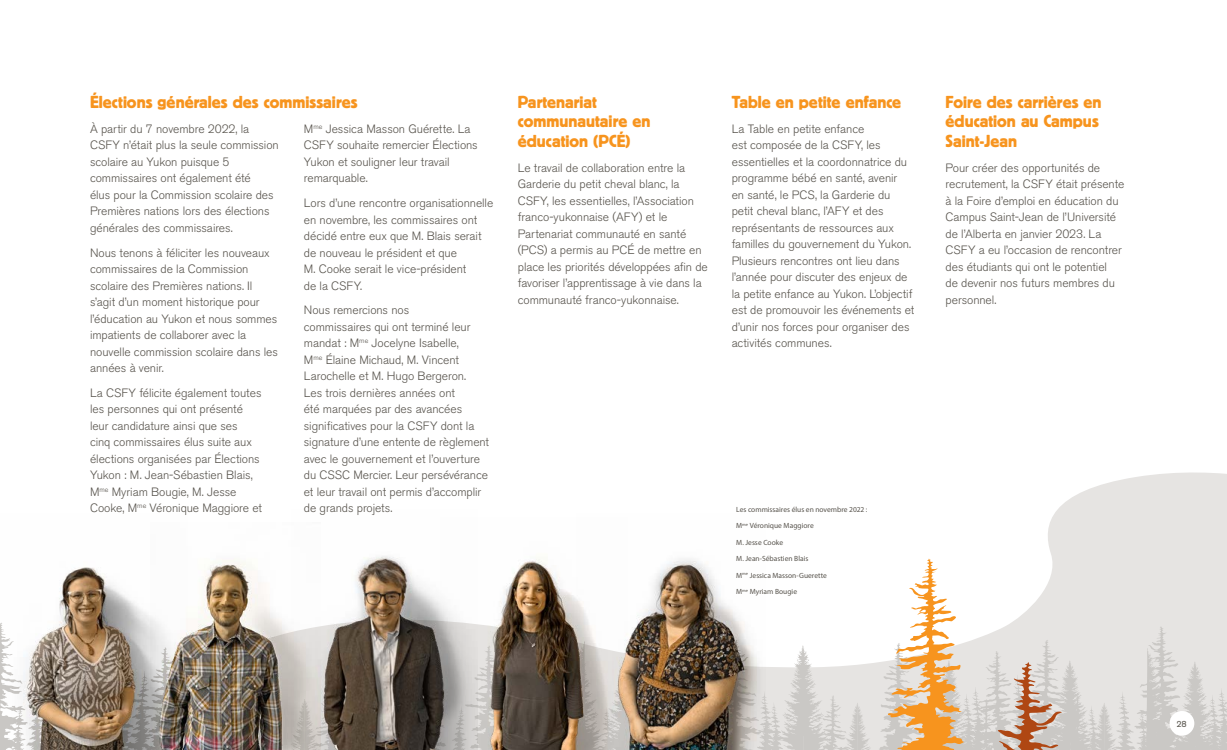
<style>
.page{position:relative;width:1227px;height:750px;background:#fff}
.page>*{position:absolute;margin:0;border:0;box-sizing:border-box;transform-origin:0 0}
.t1{font:17.25px/19.5px "Block BE";color:#f7941e}
.t2{font:300 12px/16.5px "Akzidenz Grotesk BE";letter-spacing:-.005em;color:#57534c}
.t3{font:9px "Akzidenz Grotesk BE";color:#57534c}
.t4{font:7.5px "Myriad Pro";color:#57534c}
</style>
<div class="page">
<svg style="left:1048px;top:472px;width:178px;height:86px;background:#e9e7e5"></svg>
<svg style="left:765px;top:558px;width:461px;height:192px"></svg>
<img style="left:188px;top:559px;width:104px;height:191px">
<img style="left:478px;top:559px;width:99px;height:191px">
<img style="left:577px;top:559px;width:188px;height:191px">
<img style="left:0;top:567px;width:188px;height:183px">
<img style="left:292px;top:556px;width:186px;height:194px">
<div style="left:1169px;top:711px;width:25px;height:25px;background:#fff;border-radius:50%"></div>
<h1 class="t1" style="left:90px;top:92px;width:269px">Élections générales des commissaires</h1>
<p class="t2" style="left:90px;top:121px;width:190px">À partir du 7 novembre 2022, la<br>CSFY n’était plus la seule commission scolaire au Yukon puisque 5 commissaires ont également été<br>élus pour la Commission scolaire des<br>Premières nations lors des élections générales des commissaires.</p>
<p class="t2" style="left:90px;top:244px;width:189px">Nous tenons à féliciter les nouveaux commissaires de la Commission scolaire des Premières nations. Il s’agit d’un moment historique pour l’éducation au Yukon et nous sommes impatients de collaborer avec la nouvelle commission scolaire dans les années à venir.</p>
<p class="t2" style="left:90px;top:385px;width:173px">La CSFY félicite également toutes les personnes qui ont présenté leur candidature ainsi que ses<br>cinq commissaires élus suite aux élections organisées par Élections<br>Yukon : M. Jean-Sébastien Blais,<br>M<sup>me</sup> Myriam Bougie, M. Jesse<br>Cooke, M<sup>me</sup> Véronique Maggiore et</p>
<p class="t2" style="left:304px;top:121px;width:175px">M<sup>me</sup> Jessica Masson Guérette. La<br>CSFY souhaite remercier Élections<br>Yukon et souligner leur travail remarquable.</p>
<p class="t2" style="left:304px;top:195px;width:191px">Lors d’une rencontre organisationnelle en novembre, les commissaires ont décidé entre eux que M. Blais serait de nouveau le président et que<br>M. Cooke serait le vice-président<br>de la CSFY.</p>
<p class="t2" style="left:304px;top:302px;width:187px">Nous remercions nos<br>commissaires qui ont terminé leur mandat : M<sup>me</sup> Jocelyne Isabelle,<br>M<sup>me</sup> Élaine Michaud, M. Vincent<br>Larochelle et M. Hugo Bergeron.<br>Les trois dernières années ont<br>été marquées par des avancées significatives pour la CSFY dont la signature d’une entente de règlement avec le gouvernement et l’ouverture du CSSC Mercier. Leur persévérance et leur travail ont permis d’accomplir de grands projets.</p>
<h1 class="t1" style="left:518px;top:92px;width:134px">Partenariat communautaire en éducation (PCÉ)</h1>
<p class="t2" style="left:518px;top:160px;width:191px">Le travail de collaboration entre la Garderie du petit cheval blanc, la CSFY, les essentielles, l’Association franco-yukonnaise (AFY) et le Partenariat communauté en santé (PCS) a permis au PCÉ de mettre en place les priorités développées afin de favoriser l’apprentissage à vie dans la communauté franco-yukonnaise.</p>
<h1 class="t1" style="left:731px;top:92px;width:171px">Table en petite enfance</h1>
<p class="t2" style="left:731px;top:121px;width:184px">La Table en petite enfance<br>est composée de la CSFY, les essentielles et la coordonnatrice du programme bébé en santé, avenir<br>en santé, le PCS, la Garderie du petit cheval blanc, l’AFY et des représentants de ressources aux familles du gouvernement du Yukon.<br>Plusieurs rencontres ont lieu dans l’année pour discuter des enjeux de la petite enfance au Yukon. L’objectif est de promouvoir les événements et d’unir nos forces pour organiser des activités communes.</p>
<p class="t4" style="left:736px;top:505px;width:133px">Les commissaires élus en novembre 2022 :</p>
<p class="t4" style="left:736px;top:521px;width:79px">M<sup>me</sup> Véronique Maggiore</p>
<p class="t4" style="left:736px;top:538px;width:48px">M. Jesse Cooke</p>
<p class="t4" style="left:736px;top:554px;width:74px">M. Jean-Sébastien Blais</p>
<p class="t4" style="left:736px;top:571px;width:92px">M<sup>me</sup> Jessica Masson-Guerette</p>
<p class="t4" style="left:736px;top:587px;width:62px">M<sup>me</sup> Myriam Bougie</p>
<h1 class="t1" style="left:945px;top:92px;width:157px">Foire des carrières en éducation au Campus<br>Saint-Jean</h1>
<p class="t2" style="left:945px;top:160px;width:180px">Pour créer des opportunités de recrutement, la CSFY était présente à la Foire d’emploi en éducation du<br>Campus Saint-Jean de l’Université de l’Alberta en janvier 2023. La<br>CSFY a eu l’occasion de rencontrer des étudiants qui ont le potentiel<br>de devenir nos futurs membres du personnel.</p>
<p class="t3" style="left:1176px;top:718px;width:12px">28</p>
</div>
